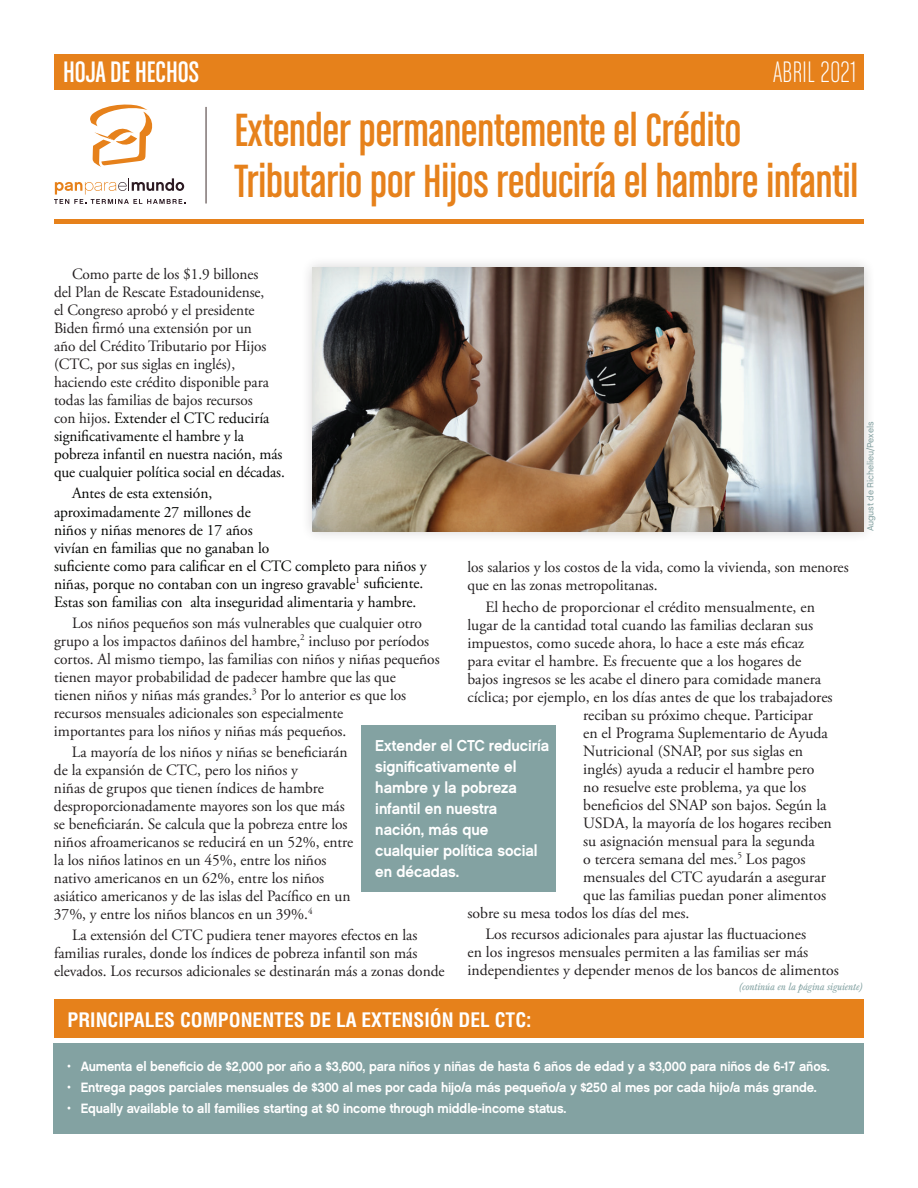
<style>
.page{position:relative;width:918px;height:1188px;background:#fff}
.page>*{position:absolute;margin:0;border:0;box-sizing:border-box;transform-origin:0 0}
.t1{font:49.5px/51px "Chalet Comprime Cologne Sixty";color:#e6811b}
.t2{font:31.5px "Chalet Comprime Cologne Sixty";color:#fff}
.t3{font:31.5px "Chalet Comprime Milan Sixty";letter-spacing:.02em;color:#fff}
.t4{font:700 condensed 19.5px "Helvetica";color:#fff}
.t5{font:15.75px/18px "Adobe Garamond Pro";letter-spacing:-.005em;color:#231f20}
.t6{font:15.75px/18px "Adobe Garamond Pro";letter-spacing:-.005em;color:#040503}
.t7{font:15.75px/21px "Chalet New York Nineteen Sixty";letter-spacing:-.005em;color:#fff;scale:.93 1}
.t8{font:13.5px "Chalet New York Nineteen Sixty";letter-spacing:-.01em;color:#fff;scale:.93 1}
.t9{font:italic 10.5px "Baskerville Com";color:#83a2a2}
.t10{font:9px "Chalet";letter-spacing:-.01em;color:#83a2a2}
.s1{color:#040503}
</style>
<div class="page">
<div style="left:54px;top:54px;width:810px;height:35px;background:#e6811b"></div>
<div style="left:54px;top:219px;width:810px;height:5px;background:#e6811b"></div>
<hr style="left:206px;top:107px;width:1px;height:97px;background:#40302f">
<div style="left:54px;top:1043px;width:810px;height:91px;background:#83a2a2"></div>
<div style="left:301px;top:256px;width:574px;height:287px;background:#231f20;opacity:.2"></div>
<div style="left:312px;top:265px;width:552px;height:267px;background:#231f20;opacity:.2"></div>
<div style="left:362px;top:725px;width:194px;height:167px;background:#83a2a2"></div>
<div style="left:54px;top:1000px;width:810px;height:38px;background:#e6811b"></div>
<svg style="left:90px;top:105px;width:63px;height:62px"></svg>
<svg style="left:54px;top:178px;width:131px;height:26px"></svg>
<h2 class="t2" style="left:63px;top:54px;width:138px">HOJA DE HECHOS</h2>
<h2 class="t3" style="left:773px;top:55px;width:84px">ABRIL 2021</h2>
<h1 class="t1" style="left:234px;top:104px;width:625px">Extender permanentemente el Crédito<br>Tributario por Hijos reduciría el hambre infantil</h1>
<p class="t5" style="left:54px;top:266px;width:232px;text-indent:18px">Como parte de los $1.9 billones<br>del Plan de Rescate Estadounidense,<br>el Congreso aprobó y el presidente Biden firmó una extensión por un<br>año del Crédito Tributario por Hijos (CTC, por sus siglas en inglés), haciendo este crédito disponible para todas las familias de bajos recursos<br>con hijos<span class="s1">. Extender el CTC reduciría significativamente el hambre y la pobreza infantil en nuestra nación, más que cualquier política social en décadas.</span></p>
<p class="t6" style="left:54px;top:485px;width:374px;text-indent:18px">Antes de esta extensión,<br>aproximadamente 27 millones de<br>niños y niñas menores de 17 años<br>vivían en familias que no ganaban lo<br>suficiente como para calificar en el CTC completo para niños y niñas, porque no contaban con un ingreso gravable<sup>1</sup> suficiente.<br>Estas son familias con alta inseguridad alimentaria y hambre.</p>
<p class="t5" style="left:54px;top:614px;width:387px;text-indent:18px">Los niños pequeños son más vulnerables que cualquier otro grupo a los impactos dañinos del hambre,<sup>2</sup> incluso por períodos cortos. Al mismo tiempo, las familias con niños y niñas pequeños tienen mayor probabilidad de padecer hambre que las que<br>tienen niños y niñas más grandes.<sup>3</sup> Por lo anterior es que los recursos mensuales adicionales son especialmente<br>importantes para los niños y niñas más pequeños.</p>
<p class="t5" style="left:54px;top:744px;width:301px;text-indent:18px">La mayoría de los niños y niñas se beneficiarán de la expansión de CTC, pero los niños y<br>niñas de grupos que tienen índices de hambre desproporcionadamente mayores son los que más se beneficiarán. Se calcula que la pobreza entre los niños afroamericanos se reducirá en un 52%, entre la los niños latinos en un 45%, entre los niños nativo americanos en un 62%, entre los niños asiático americanos y de las islas del Pacífico en un 37%, y entre los niños blancos en un 39%.<sup>4</sup></p>
<p class="t5" style="left:54px;top:927px;width:392px;text-indent:18px">La extensión del CTC pudiera tener mayores efectos en las familias rurales, donde los índices de pobreza infantil son más elevados. Los recursos adicionales se destinarán más a zonas donde</p>
<p class="t10" style="left:865px;top:531px;width:111px;rotate:-90deg">August de Richelieu/Pexels</p>
<p class="t5" style="left:467px;top:559px;width:383px">los salarios y los costos de la vida, como la vivienda, son menores que en las zonas metropolitanas.</p>
<p class="t5" style="left:485px;top:598px;width:331px">El hecho de proporcionar el crédito mensualmente, en</p>
<p class="t5" style="left:467px;top:616px;width:347px">lugar de la cantidad total cuando las familias declaran sus</p>
<p class="t5" style="left:467px;top:634px;width:338px">impuestos, como sucede ahora, lo hace a este más eficaz</p>
<p class="t5" style="left:467px;top:652px;width:335px">para evitar el hambre. Es frecuente que a los hogares de</p>
<p class="t5" style="left:467px;top:670px;width:355px">bajos ingresos se les acabe el dinero para comidade manera</p>
<p class="t5" style="left:467px;top:688px;width:367px">cíclica; por ejemplo, en los días antes de que los trabajadores</p>
<p class="t5" style="left:583px;top:706px;width:231px">reciban su próximo cheque. Participar</p>
<p class="t5" style="left:583px;top:724px;width:246px">en el Programa Suplementario de Ayuda</p>
<p class="t5" style="left:583px;top:742px;width:221px">Nutricional (SNAP, por sus siglas en</p>
<p class="t5" style="left:583px;top:760px;width:233px">inglés) ayuda a reducir el hambre pero</p>
<p class="t5" style="left:583px;top:778px;width:224px">no resuelve este problema, ya que los</p>
<p class="t5" style="left:583px;top:796px;width:245px">beneficios del SNAP son bajos. Según la</p>
<p class="t5" style="left:583px;top:814px;width:250px">USDA, la mayoría de los hogares reciben</p>
<p class="t5" style="left:583px;top:832px;width:233px">su asignación mensual para la segunda</p>
<p class="t5" style="left:583px;top:850px;width:224px">o tercera semana del mes.<sup>5</sup> Los pagos</p>
<p class="t5" style="left:583px;top:868px;width:244px">mensuales del CTC ayudarán a asegurar</p>
<p class="t5" style="left:583px;top:886px;width:245px">que las familias puedan poner alimentos</p>
<p class="t5" style="left:467px;top:904px;width:223px">sobre su mesa todos los días del mes.</p>
<p class="t5" style="left:467px;top:926px;width:373px;text-indent:18px">Los recursos adicionales para ajustar las fluctuaciones<br>en los ingresos mensuales permiten a las familias ser más independientes y depender menos de los bancos de alimentos</p>
<p class="t9" style="left:739px;top:981px;width:125px">(continúa en la página siguiente)</p>
<p class="t7" style="left:375px;top:735px;width:189px">Extender el CTC reduciría significativamente el hambre y la pobreza infantil en nuestra nación, más que cualquier política social en décadas.</p>
<p class="t4" style="left:68px;top:1007px;width:466px">PRINCIPALES COMPONENTES DE LA EXTENSIÓN DEL CTC:</p>
<p class="t8" style="left:67px;top:1058px;width:821px">• Aumenta el beneficio de $2,000 por año a $3,600, para niños y niñas de hasta 6 años de edad y a $3,000 para niños de 6-17 años.</p>
<p class="t8" style="left:67px;top:1079px;width:807px">• Entrega pagos parciales mensuales de $300 al mes por cada hijo/a más pequeño/a y $250 al mes por cada hijo/a más grande.</p>
<p class="t8" style="left:67px;top:1100px;width:538px">• Equally available to all families starting at $0 income through middle-income status.</p>
</div>
